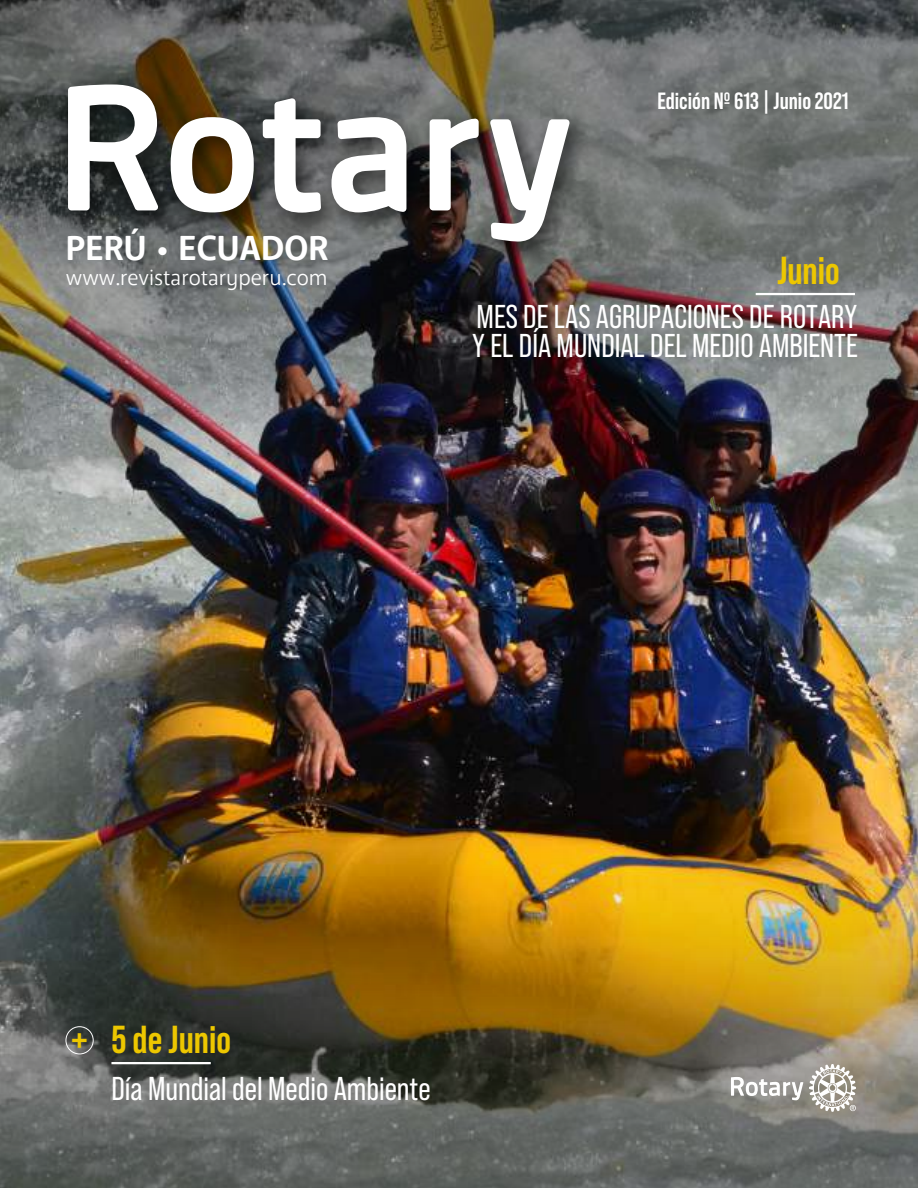
<style>
.page{position:relative;width:918px;height:1188px;background:#fff}
.page>*{position:absolute;margin:0;border:0;box-sizing:border-box;transform-origin:0 0}
.t1{font:700 39px "Bebas Neue Pro";color:#edc700}
.t2{font:700 34.35px "Anago";color:#fff}
.t3{font:33px/28.5px "Bebas Neue Pro";color:#fff}
.t4{font:700 23.55px "Bebas Neue Pro";color:#fff}
.t5{font:21.9px "Anago";color:#fff}
.s1{font-size:41.7px}
</style>
<div class="page">
<img style="left:0;top:603px;width:918px;height:217px">
<img style="left:0;top:0;width:918px;height:603px">
<img style="left:0;top:820px;width:918px;height:368px">
<svg style="left:50px;top:68px;width:549px;height:205px"></svg>
<svg style="left:68px;top:85px;width:502px;height:157px"></svg>
<hr style="left:756px;top:293px;width:99px;height:2px;background:#fff">
<img style="left:708px;top:495px;width:12px;height:18px">
<div style="left:66px;top:1026px;width:28px;height:28px;border:1px solid #fff;border-radius:50%"></div>
<hr style="left:111px;top:1062px;width:100px;height:2px;background:#fff">
<svg style="left:809px;top:1064px;width:47px;height:48px"></svg>
<svg style="left:731px;top:1077px;width:72px;height:23px"></svg>
<p class="t2" style="left:66px;top:227px;width:264px">PERÚ • ECUADOR</p>
<p class="t5" style="left:66px;top:264px;width:263px">www.revistarotaryperu.com</p>
<p class="t4" style="left:657px;top:87px;width:193px">Edición Nº 613 | Junio 2021</p>
<p class="t1" style="left:777px;top:248px;width:64px">Junio</p>
<p class="t3" style="left:472px;top:303px;width:387px">MES DE LAS AGRUPACIONES DE ROTARY<br>Y EL DÍA MUNDIAL DEL MEDIO AMBIENTE</p>
<p class="t1" style="left:71px;top:1018px;width:161px"><span class="s1">+</span> 5 de Junio</p>
<p class="t3" style="left:111px;top:1074px;width:321px">Día Mundial del Medio Ambiente</p>
</div>
